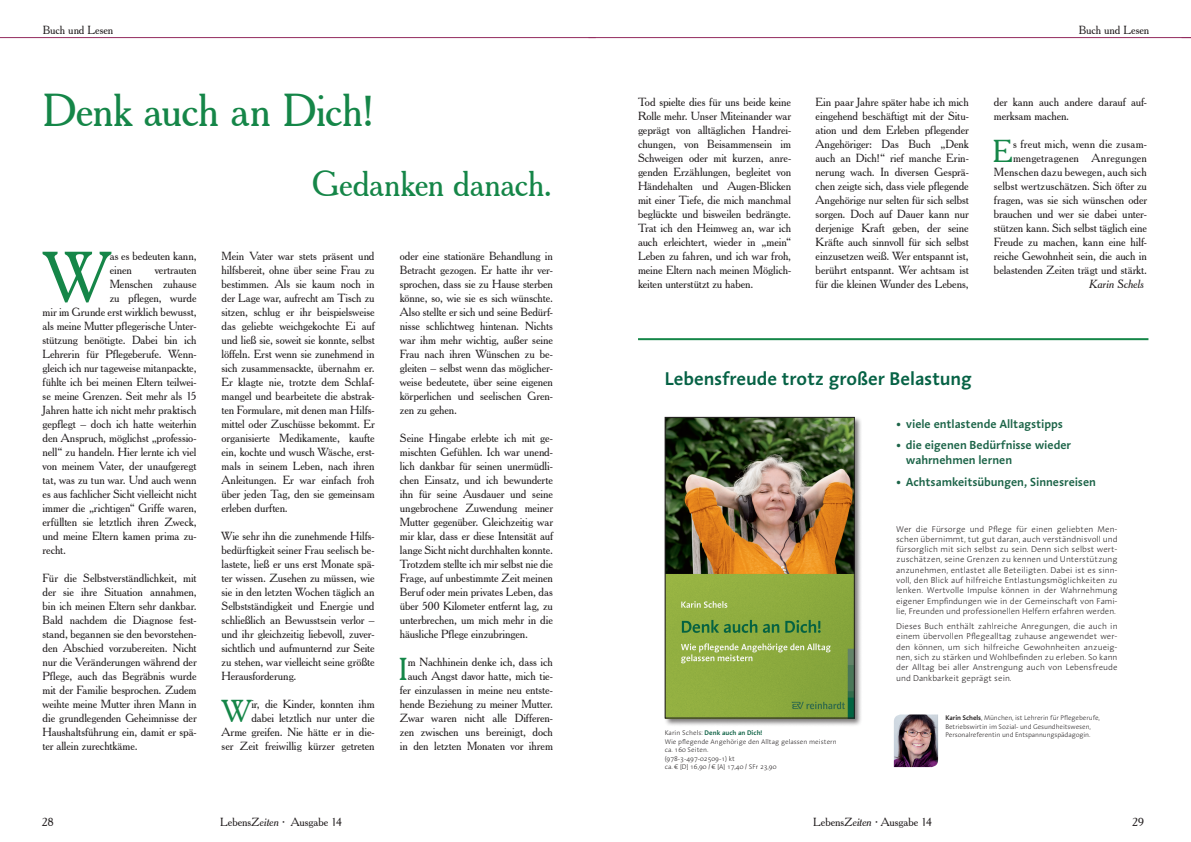
<style>
.page{position:relative;width:1191px;height:842px;background:#fff}
.page>*{position:absolute;margin:0;border:0;box-sizing:border-box;transform-origin:0 0}
.t1{font:69.7px "Cheltenham BT";color:#158648}
.t2{font:45px "Cheltenham BT";letter-spacing:-.015em;color:#158648}
.t3{font:35px "Cheltenham BT";letter-spacing:-.01em;color:#158648}
.t4{font:30.9px "Cheltenham BT";color:#158648}
.t5{font:600 18.9px "Linotype Aroma";letter-spacing:-.015em;color:#066245}
.t6{font:600 12px/14.6px "Linotype Aroma";letter-spacing:-.01em;color:#1c6448}
.t7{font:11.5px/14px "Cheltenham BT";letter-spacing:-.005em;color:#231f20;text-align:justify}
.t8{font:italic 11.5px "Cheltenham BT";color:#231f20}
.t9{font:300 8.6px/10.3px "Linotype Aroma";letter-spacing:-.005em;color:#231f20;text-align:justify}
.t10{font:300 6.9px/8.6px "Linotype Aroma";letter-spacing:-.015em;color:#231f20}
.s1{font-weight:600;color:#0e6245}
.s2{font-weight:600}
.s3{font-style:italic}
</style>
<div class="page">
<hr style="left:0;top:37px;width:596px;height:1px;background:#942c5e">
<hr style="left:588px;top:37px;width:603px;height:1px;background:#942c5e">
<div style="left:663px;top:416px;width:199px;height:310px;background:#231f20;opacity:.6"></div>
<img style="left:667px;top:419px;width:185px;height:297px">
<div style="left:665px;top:417px;width:189px;height:301px;border:1px solid #231f20"></div>
<img style="left:894px;top:714px;width:44px;height:53px">
<hr style="left:638px;top:338px;width:510px;height:2px;background:#158648">
<p class="t7" style="left:43px;top:23px;width:72px">Buch und Lesen</p>
<p class="t7" style="left:1078px;top:23px;width:72px">Buch und Lesen</p>
<h2 class="t2" style="left:43px;top:83px;width:334px">Denk auch an Dich!</h2>
<h1 class="t1" style="left:44px;top:235px;width:67px">W</h1>
<p class="t7" style="left:110px;top:249px;width:88px">as es bedeuten kann, einen</p>
<p class="t7" style="left:155px;top:263px;width:43px">vertrauten</p>
<p class="t7" style="left:110px;top:277px;width:88px">Menschen zuhause</p>
<p class="t7" style="left:110px;top:291px;width:88px">zu pflegen, wurde</p>
<p class="t7" style="left:43px;top:305px;width:155px">mir im Grunde erst wirklich bewusst,</p>
<p class="t7" style="left:43px;top:319px;width:156px">als meine Mutter pflegerische Unter-</p>
<p class="t7" style="left:43px;top:333px;width:155px">stützung benötigte. Dabei bin ich</p>
<p class="t7" style="left:43px;top:347px;width:156px">Lehrerin für Pflegeberufe. Wenn-</p>
<p class="t7" style="left:43px;top:361px;width:156px">gleich ich nur tageweise mitanpackte,</p>
<p class="t7" style="left:43px;top:375px;width:156px">fühlte ich bei meinen Eltern teilwei-</p>
<p class="t7" style="left:43px;top:389px;width:156px">se meine Grenzen. Seit mehr als 15</p>
<p class="t7" style="left:43px;top:403px;width:156px">Jahren hatte ich nicht mehr praktisch</p>
<p class="t7" style="left:43px;top:417px;width:156px">gepflegt – doch ich hatte weiterhin</p>
<p class="t7" style="left:43px;top:431px;width:156px">den Anspruch, möglichst „professio-</p>
<p class="t7" style="left:43px;top:445px;width:155px">nell“ zu handeln. Hier lernte ich viel</p>
<p class="t7" style="left:43px;top:459px;width:155px">von meinem Vater, der unaufgeregt</p>
<p class="t7" style="left:43px;top:473px;width:155px">tat, was zu tun war. Und auch wenn</p>
<p class="t7" style="left:43px;top:487px;width:156px">es aus fachlicher Sicht vielleicht nicht</p>
<p class="t7" style="left:43px;top:501px;width:156px">immer die „richtigen“ Griffe waren,</p>
<p class="t7" style="left:43px;top:515px;width:155px">erfüllten sie letztlich ihren Zweck,</p>
<p class="t7" style="left:43px;top:529px;width:156px">und meine Eltern kamen prima zu-</p>
<p class="t7" style="left:43px;top:543px;width:25px">recht.</p>
<p class="t7" style="left:43px;top:571px;width:156px">Für die Selbstverständlichkeit, mit der sie ihre Situation annahmen, bin ich meinen Eltern sehr dankbar.<br>Bald nachdem die Diagnose fest&shy;stand, begannen sie den bevorstehen&shy;den Abschied vorzubereiten. Nicht nur die Veränderungen während der Pflege, auch das Begräbnis wurde mit der Familie besprochen. Zudem weihte meine Mutter ihren Mann in die grundlegenden Geheimnisse der Haushaltsführung ein, damit er spä&shy;ter allein zurechtkäme.</p>
<h3 class="t3" style="left:312px;top:163px;width:241px">Gedanken danach.</h3>
<p class="t7" style="left:221px;top:249px;width:155px">Mein Vater war stets präsent und hilfsbereit, ohne über seine Frau zu bestimmen. Als sie kaum noch in der Lage war, aufrecht am Tisch zu sitzen, schlug er ihr beispielsweise das geliebte weichgekochte Ei auf und ließ sie, soweit sie konnte, selbst löffeln. Erst wenn sie zunehmend in sich zusammensackte, übernahm er.<br>Er klagte nie, trotzte dem Schlaf&shy;mangel und bearbeitete die abstrak&shy;ten Formulare, mit denen man Hilfs&shy;mittel oder Zuschüsse bekommt. Er organisierte Medikamente, kaufte ein, kochte und wusch Wäsche, erst&shy;mals in seinem Leben, nach ihren Anleitungen. Er war einfach froh über jeden Tag, den sie gemeinsam erleben durften.</p>
<p class="t7" style="left:221px;top:529px;width:155px">Wie sehr ihn die zunehmende Hilfs&shy;bedürftigkeit seiner Frau seelisch be&shy;lastete, ließ er uns erst Monate spä&shy;ter wissen. Zusehen zu müssen, wie sie in den letzten Wochen täglich an Selbstständigkeit und Energie und schließlich an Bewusstsein verlor – und ihr gleichzeitig liebevoll, zuver&shy;sichtlich und aufmunternd zur Seite zu stehen, war vielleicht seine größte Herausforderung.</p>
<h3 class="t4" style="left:222px;top:692px;width:31px">W</h3>
<p class="t7" style="left:221px;top:697px;width:155px;text-align:right">ir, die Kinder, konnten ihm<br>dabei letztlich nur unter die<br>Arme greifen. Nie hätte er in die&shy;ser Zeit freiwillig kürzer getreten</p>
<p class="t7" style="left:400px;top:249px;width:155px">oder eine stationäre Behandlung in Betracht gezogen. Er hatte ihr ver&shy;sprochen, dass sie zu Hause sterben könne, so, wie sie es sich wünschte.<br>Also stellte er sich und seine Bedürf&shy;nisse schlichtweg hintenan. Nichts war ihm mehr wichtig, außer seine Frau nach ihren Wünschen zu be&shy;gleiten – selbst wenn das möglicher&shy;weise bedeutete, über seine eigenen körperlichen und seelischen Gren&shy;zen zu gehen.</p>
<p class="t7" style="left:400px;top:431px;width:155px">Seine Hingabe erlebte ich mit ge&shy;mischten Gefühlen. Ich war unend&shy;lich dankbar für seinen unermüdli&shy;chen Einsatz, und ich bewunderte ihn für seine Ausdauer und seine ungebrochene Zuwendung meiner Mutter gegenüber. Gleichzeitig war mir klar, dass er diese Intensität auf lange Sicht nicht durchhalten konnte.<br>Trotzdem stellte ich mir selbst nie die Frage, auf unbestimmte Zeit meinen Beruf oder mein privates Leben, das über 500 Kilometer entfernt lag, zu unterbrechen, um mich mehr in die häusliche Pflege einzubringen.</p>
<h3 class="t4" style="left:398px;top:650px;width:11px">I</h3>
<p class="t7" style="left:400px;top:655px;width:155px;text-align:right">m Nachhinein denke ich, dass ich auch Angst davor hatte, mich tie&shy;fer einzulassen in meine neu entste&shy;hende Beziehung zu meiner Mutter.<br>Zwar waren nicht alle Differen&shy;zen zwischen uns bereinigt, doch in den letzten Monaten vor ihrem</p>
<p class="t7" style="left:638px;top:95px;width:155px">Tod spielte dies für uns beide keine Rolle mehr. Unser Miteinander war geprägt von alltäglichen Handrei&shy;chungen, von Beisammensein im Schweigen oder mit kurzen, anre&shy;genden Erzählungen, begleitet von Händehalten und Augen-Blicken mit einer Tiefe, die mich manchmal beglückte und bisweilen bedrängte.<br>Trat ich den Heimweg an, war ich auch erleichtert, wieder in „mein“ Leben zu fahren, und ich war froh, meine Eltern nach meinen Möglich&shy;keiten unterstützt zu haben.</p>
<p class="t7" style="left:815px;top:95px;width:155px">Ein paar Jahre später habe ich mich eingehend beschäftigt mit der Situ&shy;ation und dem Erleben pflegender Angehöriger: Das Buch „Denk auch an Dich!“ rief manche Erin&shy;nerung wach. In diversen Gesprä&shy;chen zeigte sich, dass viele pflegende Angehörige nur selten für sich selbst sorgen. Doch auf Dauer kann nur derjenige Kraft geben, der seine Kräfte auch sinnvoll für sich selbst einzusetzen weiß. Wer entspannt ist, berührt entspannt. Wer achtsam ist für die kleinen Wunder des Lebens,</p>
<p class="t7" style="left:994px;top:95px;width:155px">der kann auch andere darauf auf&shy;merksam machen.</p>
<h3 class="t4" style="left:992px;top:132px;width:22px">E</h3>
<p class="t7" style="left:994px;top:137px;width:155px;text-align:right">s freut mich, wenn die zusam&shy;mengetragenen Anregungen Menschen dazu bewegen, auch sich selbst wertzuschätzen. Sich öfter zu fragen, was sie sich wünschen oder brauchen und wer sie dabei unter&shy;stützen kann. Sich selbst täglich eine Freude zu machen, kann eine hilf&shy;reiche Gewohnheit sein, die auch in belastenden Zeiten trägt und stärkt.</p>
<p class="t8" style="left:1089px;top:277px;width:56px">Karin Schels</p>
<h3 class="t5" style="left:665px;top:366px;width:309px">Lebensfreude trotz großer Belastung</h3>
<p class="t10" style="left:665px;top:728px;width:173px">Karin Schels: <span class="s1">Denk auch an Dich!<br></span>Wie pflegende Angehörige den Alltag gelassen meistern ca. 160 Seiten.<br>(978-3-497-02509-1) kt<br>ca. € [D] 16,90 / € [A] 17,40 / SFr 23,90</p>
<p class="t6" style="left:896px;top:416px;width:168px">• viele entlastende Alltagstipps</p>
<p class="t6" style="left:906px;top:438px;width:167px;text-indent:-10px">• die eigenen Bedürfnisse wieder wahrnehmen lernen</p>
<p class="t6" style="left:896px;top:474px;width:201px">• Achtsamkeitsübungen, Sinnesreisen</p>
<p class="t9" style="left:896px;top:523px;width:223px">Wer die Fürsorge und Pflege für einen geliebten Men&shy;schen übernimmt, tut gut daran, auch verständnisvoll und fürsorglich mit sich selbst zu sein. Denn sich selbst wert&shy;zuschätzen, seine Grenzen zu kennen und Unterstützung anzunehmen, entlastet alle Beteiligten. Dabei ist es sinn&shy;voll, den Blick auf hilfreiche Entlastungsmöglichkeiten zu lenken. Wertvolle Impulse können in der Wahrnehmung eigener Empfindungen wie in der Gemeinschaft von Fami&shy;lie, Freunden und professionellen Helfern erfahren werden.</p>
<p class="t9" style="left:896px;top:621px;width:223px">Dieses Buch enthält zahlreiche Anregungen, die auch in einem übervollen Pflegealltag zuhause angewendet wer&shy;den können, um sich hilfreiche Gewohnheiten anzueig&shy;nen, sich zu stärken und Wohlbefinden zu erleben. So kann der Alltag bei aller Anstrengung auch von Lebensfreude und Dankbarkeit geprägt sein.</p>
<p class="t10" style="left:945px;top:713px;width:156px"><span class="s2">Karin Schels</span>, München, ist Lehrerin für Pflegeberufe,<br>Betriebswirtin im Sozial- und Gesundheitswesen,<br>Personalreferentin und Entspannungspädagogin.</p>
<p class="t7" style="left:42px;top:815px;width:13px">28</p>
<p class="t7" style="left:220px;top:815px;width:123px">Lebens<span class="s3">Zeiten</span> ∙ Ausgabe 14</p>
<p class="t7" style="left:813px;top:815px;width:120px">Lebens<span class="s3">Zeiten</span> ∙ Ausgabe 14</p>
<p class="t7" style="left:1132px;top:815px;width:13px">29</p>
</div>
